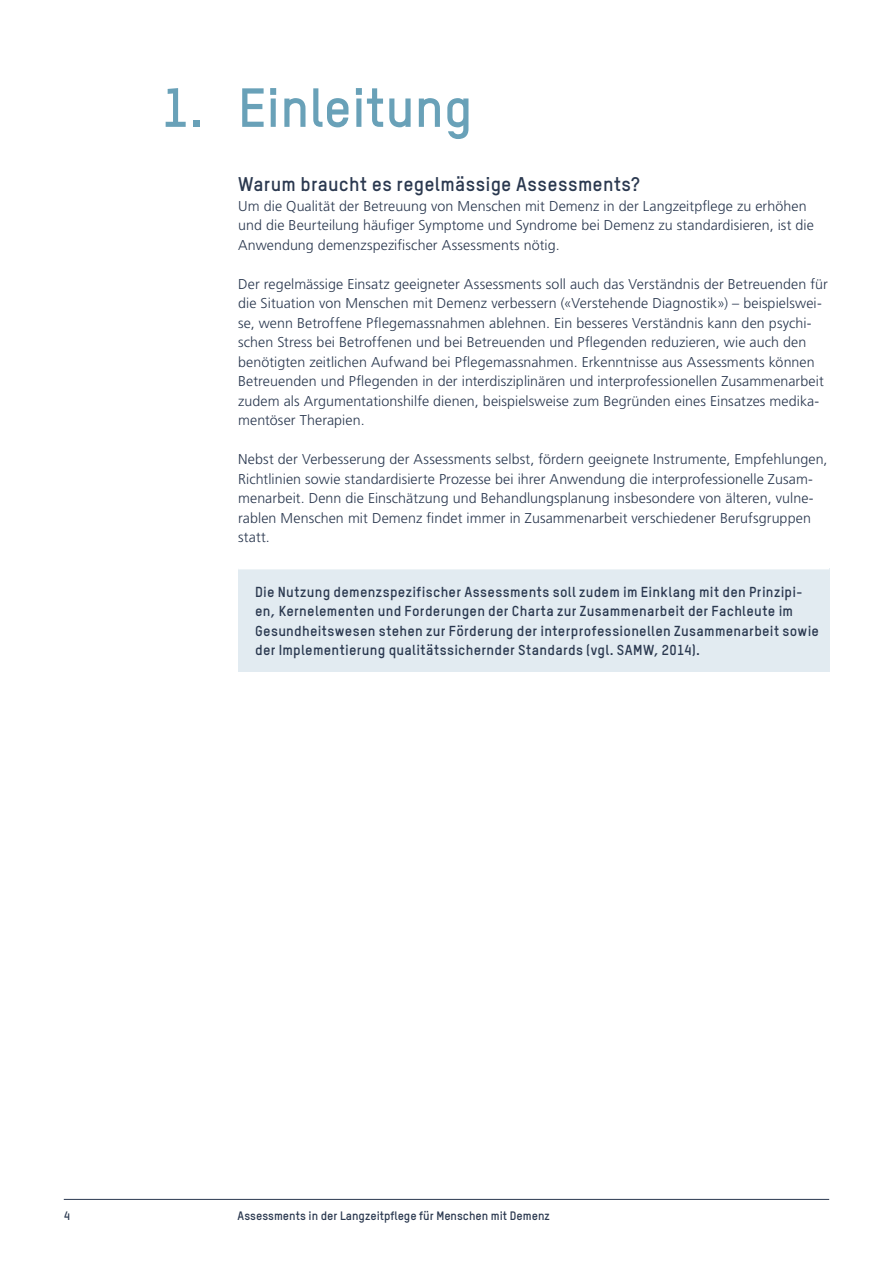
<style>
.page{position:relative;width:893px;height:1263px;background:#fff}
.page>*{position:absolute;margin:0;border:0;box-sizing:border-box;transform-origin:0 0}
.TitelKapitel{font:700 54px "TSTAR";color:#69a1b8}
.Untertitel{font:700 19.5px "TSTAR";letter-spacing:.015em;color:#2a384f}
.Lauftext_DE{font:300 14.25px/19.5px "Frutiger";letter-spacing:.005em;color:#2a384f}
.Lauftext_ohne_Einzug{font:700 14.25px/19.5px "TSTAR";letter-spacing:.02em;color:#2a384f}
.t1{font:700 12px "TSTAR";color:#2a384f}
</style>
<div class="page">
<hr style="left:64px;top:1199px;width:765px;height:1px;background:#2a384f">
<div style="left:238px;top:569px;width:591px;height:103px;background:#e2ebf1"></div>
<p class="TitelKapitel" style="left:162px;top:74px;width:312px">1. Einleitung</p>
<p class="Untertitel" style="left:238px;top:172px;width:403px">Warum braucht es regelmässige Assessments?</p>
<p class="Lauftext_DE" style="left:238px;top:196px;width:577px">Um die Qualität der Betreuung von Menschen mit Demenz in der Langzeitpflege zu erhöhen und die Beurteilung häufiger Symptome und Syndrome bei Demenz zu standardisieren, ist die<br>Anwendung demenzspezifischer Assessments nötig.</p>
<p class="Lauftext_DE" style="left:238px;top:274px;width:591px">Der regelmässige Einsatz geeigneter Assessments soll auch das Verständnis der Betreuenden für die Situation von Menschen mit Demenz verbessern («Verstehende Diagnostik») – beispielswei&shy;se, wenn Betroffene Pflegemassnahmen ablehnen. Ein besseres Verständnis kann den psychi&shy;schen Stress bei Betroffenen und bei Betreuenden und Pflegenden reduzieren, wie auch den benötigten zeitlichen Aufwand bei Pflegemassnahmen. Erkenntnisse aus Assessments können Betreuenden und Pflegenden in der interdisziplinären und interprofessionellen Zusammenarbeit zudem als Argumentationshilfe dienen, beispielsweise zum Begründen eines Einsatzes medika&shy;mentöser Therapien.</p>
<p class="Lauftext_DE" style="left:238px;top:450px;width:591px">Nebst der Verbesserung der Assessments selbst, fördern geeignete Instrumente, Empfehlungen, Richtlinien sowie standardisierte Prozesse bei ihrer Anwendung die interprofessionelle Zusam&shy;menarbeit. Denn die Einschätzung und Behandlungsplanung insbesondere von älteren, vulne&shy;rablen Menschen mit Demenz findet immer in Zusammenarbeit verschiedener Berufsgruppen statt.</p>
<p class="Lauftext_ohne_Einzug" style="left:255px;top:581px;width:565px">Die Nutzung demenzspezifischer Assessments soll zudem im Einklang mit den Prinzipi&shy;en, Kernelementen und Forderungen der Charta zur Zusammenarbeit der Fachleute im Gesundheitswesen stehen zur Förderung der interprofessionellen Zusammenarbeit sowie der Implementierung qualitätssichernder Standards (vgl. SAMW, 2014).</p>
<p class="t1" style="left:64px;top:1208px;width:8px">4</p>
<p class="t1" style="left:238px;top:1208px;width:314px">Assessments in der Langzeitpflege für Menschen mit Demenz</p>
</div>
